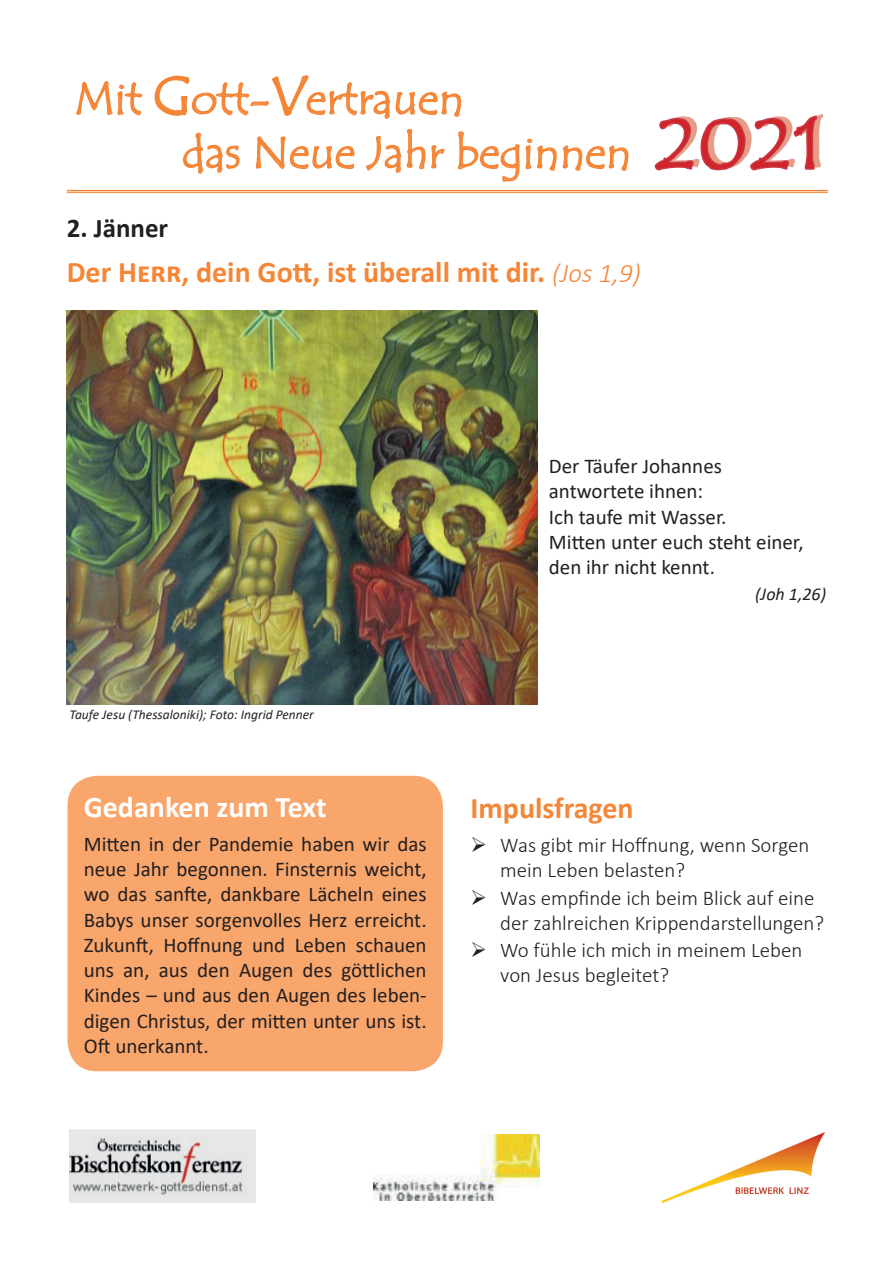
<style>
.page{position:relative;width:893px;height:1263px;background:#fff}
.page>*{position:absolute;margin:0;border:0;box-sizing:border-box;transform-origin:0 0}
.t1{font:45px/54px "Tempus Sans ITC";color:#f58637}
.t2{font:700 30px "Calibri";color:#f58637}
.t3{font:700 30px "Calibri";color:#fff}
.t4{font:700 27px "Calibri";color:#231f20}
.t5{font:21px/25.2px "Calibri";color:#231f20;text-align:justify}
.t6{font:300 21px/25.2px "Calibri";color:#231f20}
.t7{font:italic 18px "Calibri";color:#231f20}
.t8{font:italic 13.5px "Calibri";color:#231f20}
.s1{font-size:54px}
.s2{font-size:72px;color:#e79c84}
.s3{font-weight:300;font-style:italic;font-size:27px}
</style>
<div class="page">
<div style="left:68px;top:776px;width:375px;height:295px;background:#f9a66c;border-radius:30px"></div>
<hr style="left:67px;top:190px;width:761px;height:1px;background:#f58637">
<hr style="left:67px;top:192px;width:761px;height:1px;background:#f58637">
<img style="left:70px;top:1130px;width:185px;height:72px">
<img style="left:663px;top:1132px;width:161px;height:70px">
<img style="left:373px;top:1134px;width:166px;height:66px">
<svg style="left:75px;top:81px;width:68px;height:111px"></svg>
<svg style="left:154px;top:75px;width:475px;height:107px"></svg>
<svg style="left:654px;top:114px;width:170px;height:57px"></svg>
<img style="left:67px;top:310px;width:470px;height:395px">
<h1 class="t1" style="left:182px;top:72px;width:647px;text-indent:-108px">Mit <span class="s1">G</span>ott-<span class="s1">V</span>ertrauen<br>das Neue Jahr beginnen <span class="s2">2021</span></h1>
<p class="t4" style="left:67px;top:209px;width:103px">2. Jänner</p>
<h2 class="t2" style="left:67px;top:250px;width:576px">Der Herr, dein Gott, ist überall mit dir. <span class="s3">(Jos 1,9)</span></h2>
<p class="t8" style="left:70px;top:705px;width:246px">Taufe Jesu (Thessaloniki); Foto: Ingrid Penner</p>
<h2 class="t3" style="left:84px;top:786px;width:244px">Gedanken zum Text</h2>
<p class="t5" style="left:84px;top:831px;width:344px">Mitten in der Pandemie haben wir das neue Jahr begonnen. Finsternis weicht, wo das sanfte, dankbare Lächeln eines Babys unser sorgenvolles Herz erreicht.<br>Zukunft, Hoffnung und Leben schauen uns an, aus den Augen des göttlichen Kindes – und aus den Augen des leben&shy;digen Christus, der mitten unter uns ist.<br>Oft unerkannt.</p>
<p class="t5" style="left:549px;top:453px;width:256px;text-align:left">Der Täufer Johannes antwortete ihnen:<br>Ich taufe mit Wasser.<br>Mitten unter euch steht einer, den ihr nicht kennt.</p>
<p class="t7" style="left:755px;top:581px;width:73px">(Joh 1,26)</p>
<h2 class="t2" style="left:471px;top:787px;width:165px">Impulsfragen</h2>
<p class="t6" style="left:500px;top:832px;width:311px">Was gibt mir Hoffnung, wenn Sorgen mein Leben belasten?</p>
<p class="t6" style="left:500px;top:885px;width:325px">Was empfinde ich beim Blick auf eine der zahlreichen Krippendarstellungen?</p>
<p class="t6" style="left:500px;top:937px;width:304px">Wo fühle ich mich in meinem Leben von Jesus begleitet?</p>
</div>
